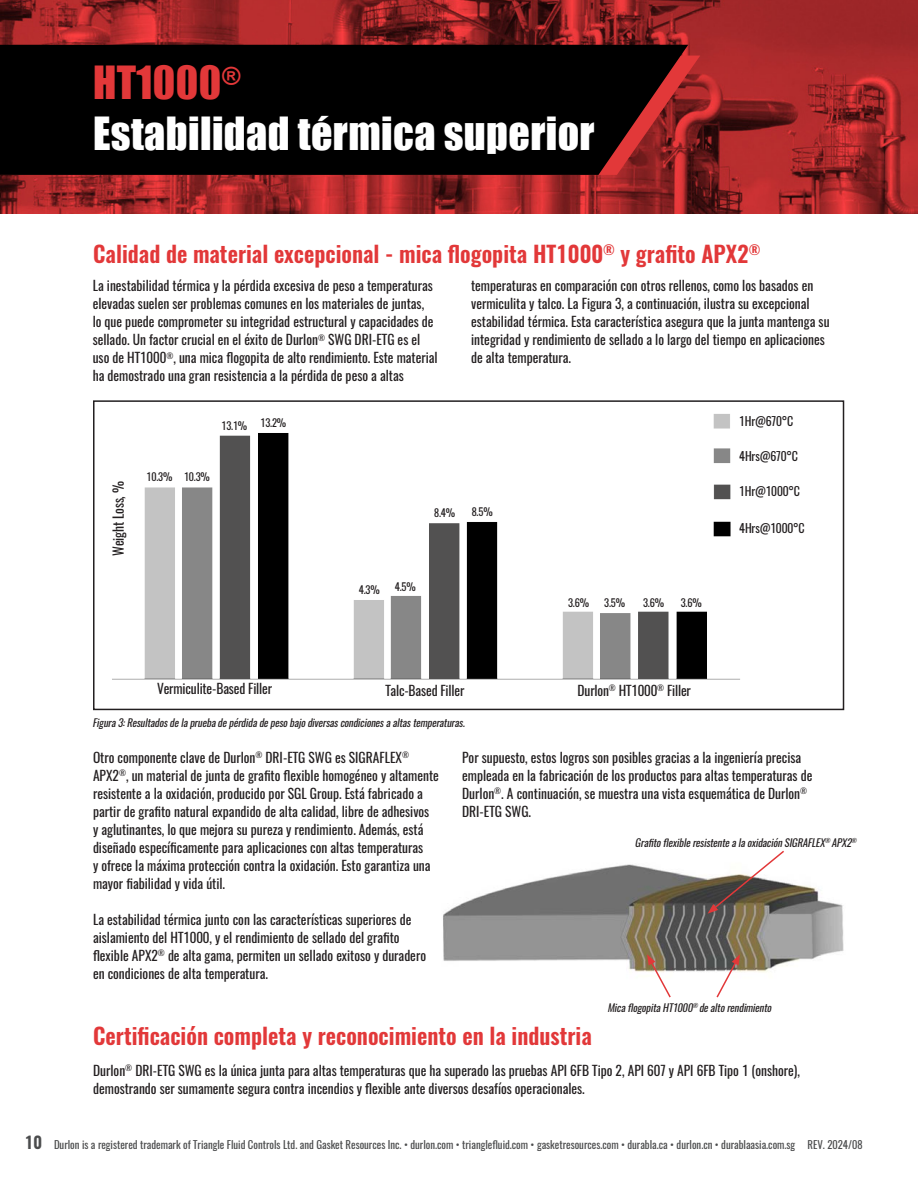
<style>
.page{position:relative;width:918px;height:1188px;background:#fff}
.page>*{position:absolute;margin:0;border:0;box-sizing:border-box;transform-origin:0 0}
.t1{font:42px "Impact";letter-spacing:.01em;color:#fff}
.t2{font:42px "Impact";letter-spacing:.01em;color:#e23839}
.t3{font:600 22.5px "Oswald";color:#e23839}
.Durlon{font:13.5px/18px "Oswald";color:#231f20}
.Durlon-2{font:12px "Oswald";letter-spacing:-.01em;color:#231f20}
.t4{font:10.8px "Oswald";color:#4b4c4d}
.Durlon-3{font:italic 10.5px "Oswald";color:#231f20}
.Durlon-4{font:10.5px "Oswald";letter-spacing:-.01em;color:#231f20}
.s1{font-weight:600;font-size:16.5px}
</style>
<div class="page">
<img style="left:443px;top:864px;width:401px;height:108px">
<svg style="left:647px;top:954px;width:25px;height:44px"></svg>
<svg style="left:715px;top:954px;width:25px;height:44px"></svg>
<svg style="left:708px;top:850px;width:78px;height:64px"></svg>
<img style="left:0;top:0;width:918px;height:214px">
<svg style="left:0;top:45px;width:688px;height:130px;fill:#000"></svg>
<img style="left:112px;top:414px;width:628px;height:266px">
<div style="left:93px;top:400px;width:751px;height:310px;border:2px solid #231f20"></div>
<p class="t2" style="left:93px;top:50px;width:149px">HT1000<sup>®</sup></p>
<p class="t1" style="left:93px;top:101px;width:503px">Estabilidad térmica superior</p>
<p class="t3" style="left:93px;top:238px;width:669px">Calidad de material excepcional - mica flogopita HT1000<sup>®</sup> y grafito APX2<sup>®</sup></p>
<p class="Durlon" style="left:93px;top:277px;width:346px">La inestabilidad térmica y la pérdida excesiva de peso a temperaturas elevadas suelen ser problemas comunes en los materiales de juntas,<br>lo que puede comprometer su integridad estructural y capacidades de sellado. Un factor crucial en el éxito de Durlon<sup>®</sup> SWG DRI-ETG es el uso de HT1000<sup>®</sup>, una mica flogopita de alto rendimiento. Este material ha demostrado una gran resistencia a la pérdida de peso a altas</p>
<p class="Durlon" style="left:471px;top:277px;width:360px">temperaturas en comparación con otros rellenos, como los basados en vermiculita y talco. La Figura 3, a continuación, ilustra su excepcional estabilidad térmica. Esta característica asegura que la junta mantenga su integridad y rendimiento de sellado a lo largo del tiempo en aplicaciones de alta temperatura.</p>
<p class="Durlon" style="left:109px;top:556px;width:76px;rotate:-90deg">Weight Loss, %</p>
<p class="Durlon-4" style="left:222px;top:418px;width:27px">13.1%</p>
<p class="Durlon-4" style="left:261px;top:415px;width:27px">13.2%</p>
<p class="Durlon-4" style="left:147px;top:469px;width:27px">10.3%</p>
<p class="Durlon-4" style="left:184px;top:469px;width:27px">10.3%</p>
<p class="Durlon" style="left:157px;top:680px;width:116px">Vermiculite-Based Filler</p>
<p class="Durlon-4" style="left:434px;top:506px;width:23px">8.4%</p>
<p class="Durlon-4" style="left:472px;top:504px;width:23px">8.5%</p>
<p class="Durlon-4" style="left:359px;top:583px;width:23px">4.3%</p>
<p class="Durlon-4" style="left:395px;top:580px;width:23px">4.5%</p>
<p class="Durlon-4" style="left:568px;top:595px;width:23px">3.6%</p>
<p class="Durlon-4" style="left:604px;top:595px;width:22px">3.5%</p>
<p class="Durlon-4" style="left:643px;top:595px;width:23px">3.6%</p>
<p class="Durlon-4" style="left:681px;top:595px;width:23px">3.6%</p>
<p class="Durlon" style="left:385px;top:681px;width:80px">Talc-Based Filler</p>
<p class="Durlon" style="left:578px;top:681px;width:115px">Durlon<sup>®</sup> HT1000<sup>®</sup> Filler</p>
<p class="Durlon-3" style="left:93px;top:716px;width:376px">Figura3:Resultadosdelapruebadepérdidadepesobajodiversascondicionesaaltastemperaturas.</p>
<p class="Durlon-2" style="left:739px;top:413px;width:56px">1Hr@670°C</p>
<p class="Durlon-2" style="left:739px;top:448px;width:60px">4Hrs@670°C</p>
<p class="Durlon-2" style="left:739px;top:483px;width:62px">1Hr@1000°C</p>
<p class="Durlon-2" style="left:739px;top:520px;width:67px">4Hrs@1000°C</p>
<p class="Durlon" style="left:93px;top:748px;width:347px">Otro componente clave de Durlon<sup>®</sup> DRI-ETG SWG es SIGRAFLEX<sup>® </sup>APX2<sup>®</sup>, un material de junta de grafito flexible homogéneo y altamente resistente a la oxidación, producido por SGL Group. Está fabricado a partir de grafito natural expandido de alta calidad, libre de adhesivos<br>y aglutinantes, lo que mejora su pureza y rendimiento. Además, está diseñado específicamente para aplicaciones con altas temperaturas<br>y ofrece la máxima protección contra la oxidación. Esto garantiza una mayor fiabilidad y vida útil.</p>
<p class="Durlon" style="left:93px;top:910px;width:335px">La estabilidad térmica junto con las características superiores de aislamiento del HT1000, y el rendimiento de sellado del grafito flexible APX2<sup>®</sup> de alta gama, permiten un sellado exitoso y duradero en condiciones de alta temperatura.</p>
<p class="Durlon" style="left:462px;top:748px;width:352px">Por supuesto, estos logros son posibles gracias a la ingeniería precisa empleada en la fabricación de los productos para altas temperaturas de Durlon<sup>®</sup>. A continuación, se muestra una vista esquemática de Durlon<sup>® </sup>DRI-ETG SWG.</p>
<p class="Durlon-3" style="left:635px;top:835px;width:225px">GrafitoflexibleresistentealaoxidaciónSIGRAFLEX<sup>®</sup> APX2<sup>®</sup></p>
<p class="Durlon-3" style="left:608px;top:1000px;width:168px">MicaflogopitaHT1000<sup>®</sup> dealtorendimiento</p>
<p class="t3" style="left:93px;top:1021px;width:500px">Certificación completa y reconocimiento en la industria</p>
<p class="Durlon" style="left:93px;top:1061px;width:708px">Durlon<sup>®</sup> DRI-ETG SWG es la única junta para altas temperaturas que ha superado las pruebas API 6FB Tipo 2, API 607 y API 6FB Tipo 1 (onshore), demostrando ser sumamente segura contra incendios y flexible ante diversos desafíos operacionales.</p>
<p class="t4" style="left:25px;top:1138px;width:839px"><span class="s1">10</span> Durlon is a registered trademark of Triangle Fluid Controls Ltd. and Gasket Resources Inc. • durlon.com • trianglefluid.com • gasketresources.com • durabla.ca • durlon.cn • durablaasia.com.sg REV. 2024/08</p>
</div>
